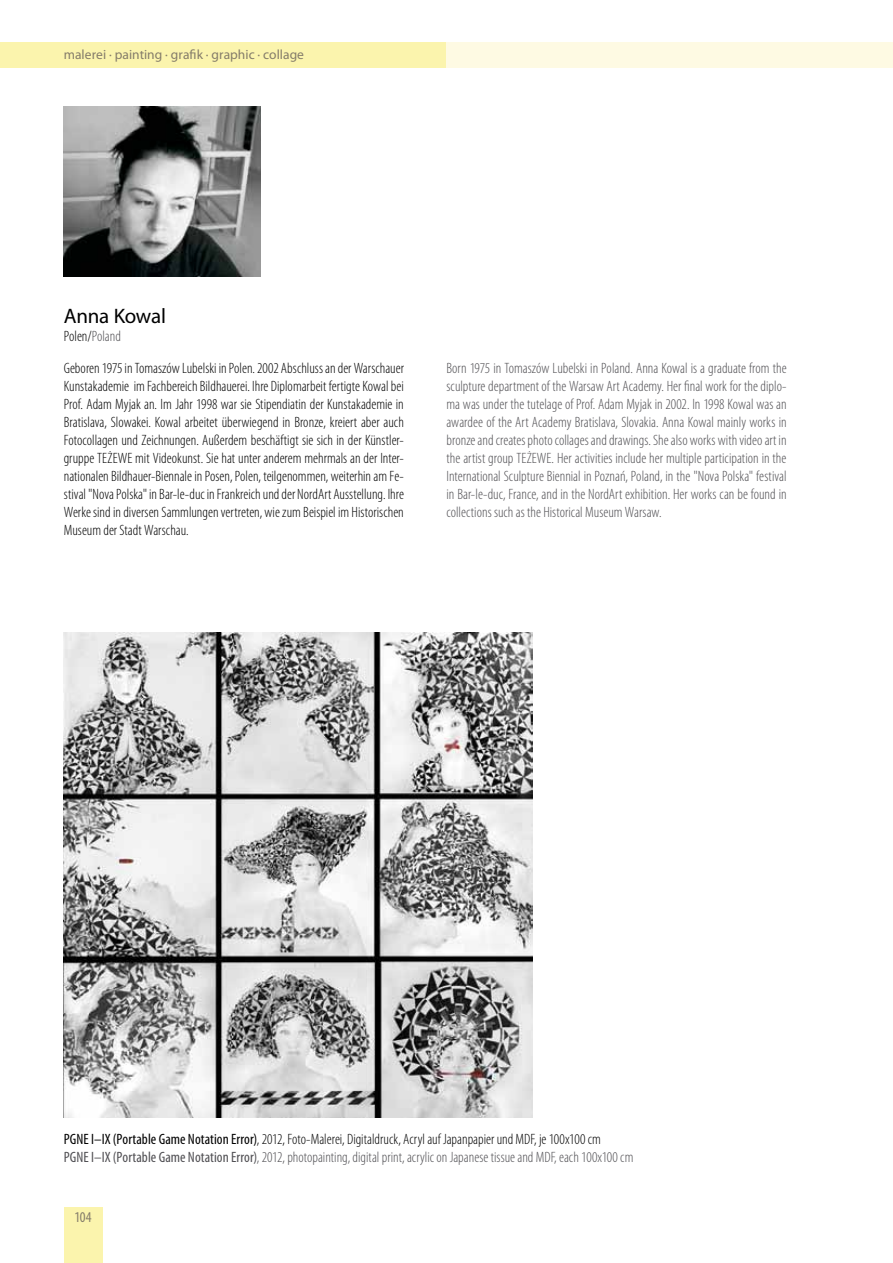
<style>
.page{position:relative;width:893px;height:1263px;background:#fff}
.page>*{position:absolute;margin:0;border:0;box-sizing:border-box;transform-origin:0 0}
.t1{font:21px "Myriad Pro";letter-spacing:-.01em;color:#000}
.t2{font:300 condensed 15px/18px "Myriad Pro";color:#504f53}
.t3{font:300 condensed 15px/18px "Myriad Pro";color:#000}
.t4{font:condensed 15px "Myriad Pro";color:#847c6a}
.t5{font:13.5px "Myriad Pro";letter-spacing:.005em;color:#847c6a}
.s1{color:#504f53}
.s2{font-weight:400;color:#000}
.s3{color:#000}
.s4{font-weight:400}
</style>
<div class="page">
<div style="left:0;top:43px;width:446px;height:25px;background:#fbf4ad"></div>
<div style="left:64px;top:1208px;width:38px;height:55px;background:#fbf4ad"></div>
<div style="left:446px;top:43px;width:447px;height:25px;background:#fefae3"></div>
<img style="left:64px;top:106px;width:197px;height:170px">
<img style="left:64px;top:633px;width:468px;height:485px">
<p class="t5" style="left:64px;top:46px;width:242px">malerei · painting · grafik · graphic · collage</p>
<h1 class="t1" style="left:64px;top:303px;width:104px">Anna Kowal</h1>
<p class="t3" style="left:64px;top:321px;width:342px;line-height:31.5px">Polen/<span class="s1">Poland<br></span>Geboren 1975 in Tomaszów Lubelski in Polen. 2002 Abschluss an der Warschauer</p>
<p class="t3" style="left:64px;top:377px;width:342px;text-align:justify">Kunstakademie im Fachbereich Bildhauerei. Ihre Diplomarbeit fertigte Kowal bei Prof. Adam Myjak an. Im Jahr 1998 war sie Stipendiatin der Kunstakademie in Bratislava, Slowakei. Kowal arbeitet überwiegend in Bronze, kreiert aber auch Fotocollagen und Zeichnungen. Außerdem beschäftigt sie sich in der Künstler&shy;gruppe TEŻEWE mit Videokunst. Sie hat unter anderem mehrmals an der Inter&shy;nationalen Bildhauer-Biennale in Posen, Polen, teilgenommen, weiterhin am Fe&shy;stival "Nova Polska" in Bar-le-duc in Frankreich und der NordArt Ausstellung. Ihre Werke sind in diversen Sammlungen vertreten, wie zum Beispiel im Historischen Museum der Stadt Warschau.</p>
<p class="t2" style="left:446px;top:359px;width:342px;text-align:justify">Born 1975 in Tomaszów Lubelski in Poland. Anna Kowal is a graduate from the sculpture department of the Warsaw Art Academy. Her final work for the diplo&shy;ma was under the tutelage of Prof. Adam Myjak in 2002. In 1998 Kowal was an awardee of the Art Academy Bratislava, Slovakia. Anna Kowal mainly works in bronze and creates photo collages and drawings. She also works with video art in the artist group TEŻEWE. Her activities include her multiple participation in the International Sculpture Biennial in Poznań, Poland, in the "Nova Polska" festival in Bar-le-duc, France, and in the NordArt exhibition. Her works can be found in collections such as the Historical Museum Warsaw.</p>
<p class="t2" style="left:64px;top:1130px;width:571px"><span class="s2">PGNE I–IX (Portable Game Notation Error)</span><span class="s3">, 2012, Foto-Malerei, Digitaldruck, Acryl auf Japanpapier und MDF, je 100x100 cm<br></span><span class="s4">PGNE I–IX (Portable Game Notation Error)</span>, 2012, photopainting, digital print, acrylic on Japanese tissue and MDF, each 100x100 cm</p>
<p class="t4" style="left:74px;top:1208px;width:19px">104</p>
</div>
